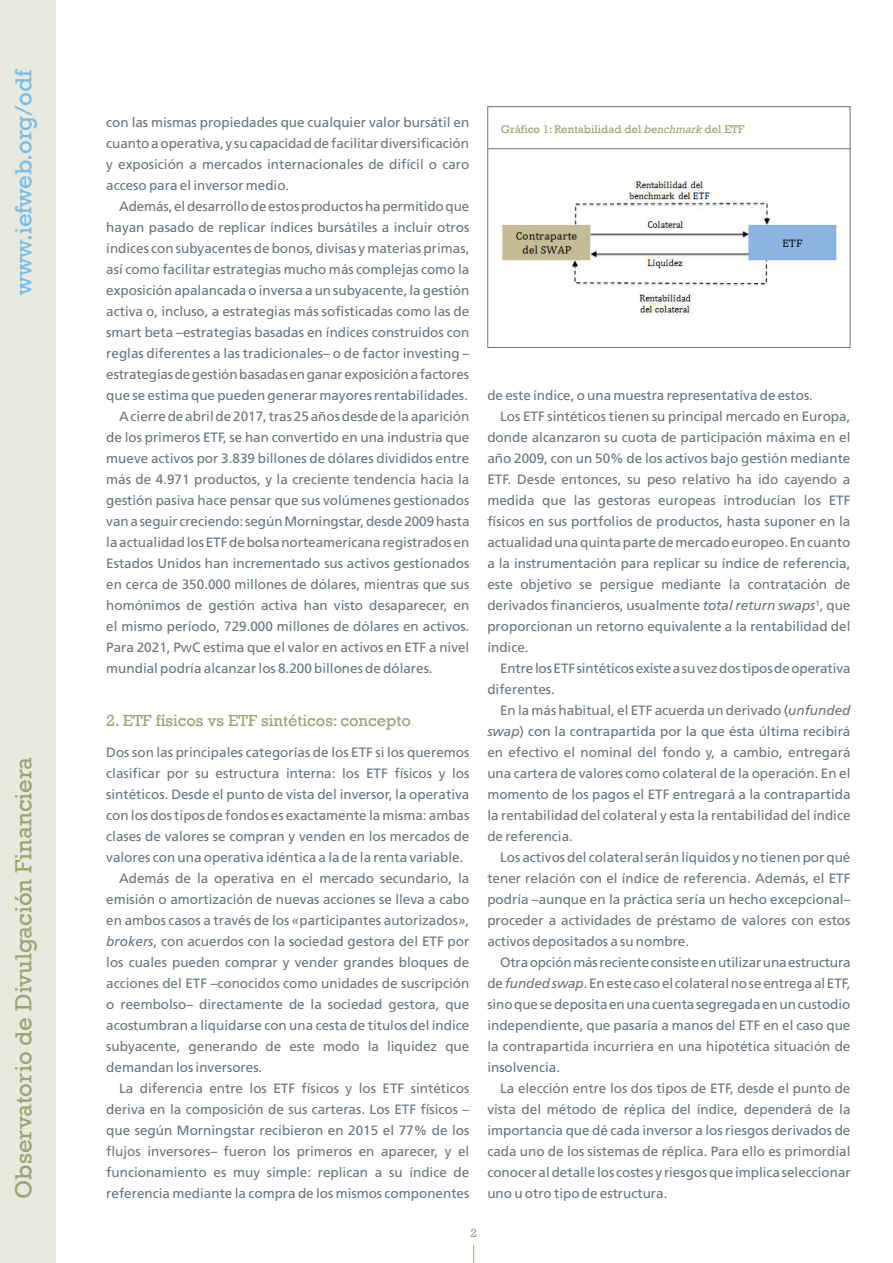
<style>
.page{position:relative;width:893px;height:1263px;background:#fff}
.page>*{position:absolute;margin:0;border:0;box-sizing:border-box;transform-origin:0 0}
.t1{font:24px "Rockwell";color:#9ea374}
.t2{font:24px "Rockwell";color:#78bde8}
._03-subtitulo_parraf{font:16.5px "Rockwell";color:#9ea374}
._0-texto_DT_gris_san{font:13.5px/21px "Frutiger";color:#6a747b;text-align:justify}
._01-texto_DT_gris{font:13.5px/21px "Frutiger";color:#6a747b;text-align:justify}
.t3{font:12px "Rockwell";color:#9ea374}
._04-graficos{font:11.4px "Rockwell";color:#9fa266}
.s1{font-style:italic}
</style>
<div class="page">
<svg style="left:473px;top:1245px;width:1px;height:18px"></svg>
<div style="left:0;top:0;width:55px;height:1263px;background:#e8eadd"></div>
<img style="left:501px;top:169px;width:350px;height:152px">
<div style="left:487px;top:106px;width:363px;height:242px;border:1px solid #6a747b"></div>
<hr style="left:488px;top:148px;width:363px;height:1px;background:#6a747b">
<h1 class="t2" style="left:10px;top:295px;width:228px;rotate:-90deg">www.iefweb.org/odf</h1>
<h1 class="t1" style="left:10px;top:1199px;width:444px;rotate:-90deg">Observatorio de Divulgación Financiera</h1>
<p class="_0-texto_DT_gris_san" style="left:106px;top:112px;width:365px">con las mismas propiedades que cualquier valor bursátil en cuanto a operativa, y su capacidad de facilitar diversificación y exposición a mercados internacionales de difícil o caro acceso para el inversor medio.</p>
<p class="_0-texto_DT_gris_san" style="left:106px;top:196px;width:365px;text-indent:13px">Además, el desarrollo de estos productos ha permitido que hayan pasado de replicar índices bursátiles a incluir otros índices con subyacentes de bonos, divisas y materias primas, así como facilitar estrategias mucho más complejas como la exposición apalancada o inversa a un subyacente, la gestión activa o, incluso, a estrategias más sofisticadas como las de smart beta –estrategias basadas en índices construidos con reglas diferentes a las tradicionales– o de factor investing – estrategias de gestión basadas en ganar exposición a factores que se estima que pueden generar mayores rentabilidades.</p>
<p class="_0-texto_DT_gris_san" style="left:106px;top:406px;width:365px;text-indent:13px">A cierre de abril de 2017, tras 25 años desde de la aparición de los primeros ETF, se han convertido en una industria que mueve activos por 3.839 billones de dólares divididos entre más de 4.971 productos, y la creciente tendencia hacia la gestión pasiva hace pensar que sus volúmenes gestionados van a seguir creciendo: según Morningstar, desde 2009 hasta la actualidad los ETF de bolsa norteamericana registrados en Estados Unidos han incrementado sus activos gestionados en cerca de 350.000 millones de dólares, mientras que sus homónimos de gestión activa han visto desaparecer, en el mismo período, 729.000 millones de dólares en activos.<br>Para 2021, PwC estima que el valor en activos en ETF a nivel mundial podría alcanzar los 8.200 billones de dólares.</p>
<p class="_03-subtitulo_parraf" style="left:106px;top:711px;width:306px">2. ETF físicos vs ETF sintéticos: concepto</p>
<p class="_01-texto_DT_gris" style="left:106px;top:742px;width:365px">Dos son las principales categorías de los ETF si los queremos clasificar por su estructura interna: los ETF físicos y los sintéticos. Desde el punto de vista del inversor, la operativa con los dos tipos de fondos es exactamente la misma: ambas clases de valores se compran y venden en los mercados de valores con una operativa idéntica a la de la renta variable.</p>
<p class="_0-texto_DT_gris_san" style="left:106px;top:868px;width:365px;text-indent:13px">Además de la operativa en el mercado secundario, la emisión o amortización de nuevas acciones se lleva a cabo en ambos casos a través de los «participantes autorizados», <span class="s1">brokers</span>, con acuerdos con la sociedad gestora del ETF por los cuales pueden comprar y vender grandes bloques de acciones del ETF –conocidos como unidades de suscripción o reembolso– directamente de la sociedad gestora, que acostumbran a liquidarse con una cesta de títulos del índice subyacente, generando de este modo la liquidez que demandan los inversores.</p>
<p class="_0-texto_DT_gris_san" style="left:106px;top:1078px;width:365px;text-indent:13px">La diferencia entre los ETF físicos y los ETF sintéticos deriva en la composición de sus carteras. Los ETF físicos – que según Morningstar recibieron en 2015 el 77% de los flujos inversores– fueron los primeros en aparecer, y el funcionamiento es muy simple: replican a su índice de referencia mediante la compra de los mismos componentes</p>
<p class="t3" style="left:470px;top:1226px;width:8px">2</p>
<p class="_04-graficos" style="left:501px;top:122px;width:245px">Gráfico 1: Rentabilidad del <span class="s1">benchmark</span> del ETF</p>
<p class="_0-texto_DT_gris_san" style="left:487px;top:385px;width:327px">de este índice, o una muestra representativa de estos.</p>
<p class="_0-texto_DT_gris_san" style="left:487px;top:406px;width:365px;text-indent:13px">Los ETF sintéticos tienen su principal mercado en Europa, donde alcanzaron su cuota de participación máxima en el año 2009, con un 50% de los activos bajo gestión mediante ETF. Desde entonces, su peso relativo ha ido cayendo a medida que las gestoras europeas introducían los ETF físicos en sus portfolios de productos, hasta suponer en la actualidad una quinta parte de mercado europeo. En cuanto a la instrumentación para replicar su índice de referencia, este objetivo se persigue mediante la contratación de derivados financieros, usualmente <span class="s1">total return swaps</span><sup>1</sup>, que proporcionan un retorno equivalente a la rentabilidad del índice.</p>
<p class="_0-texto_DT_gris_san" style="left:487px;top:658px;width:365px;text-indent:13px">Entre los ETF sintéticos existe a su vez dos tipos de operativa diferentes.</p>
<p class="_0-texto_DT_gris_san" style="left:487px;top:700px;width:365px;text-indent:13px">En la más habitual, el ETF acuerda un derivado (<span class="s1">unfunded swap</span>) con la contrapartida por la que ésta última recibirá en efectivo el nominal del fondo y, a cambio, entregará una cartera de valores como colateral de la operación. En el momento de los pagos el ETF entregará a la contrapartida la rentabilidad del colateral y esta la rentabilidad del índice de referencia.</p>
<p class="_0-texto_DT_gris_san" style="left:487px;top:847px;width:365px;text-indent:13px">Los activos del colateral serán líquidos y no tienen por qué tener relación con el índice de referencia. Además, el ETF podría –aunque en la práctica sería un hecho excepcional– proceder a actividades de préstamo de valores con estos activos depositados a su nombre.</p>
<p class="_0-texto_DT_gris_san" style="left:487px;top:952px;width:365px;text-indent:13px">Otra opción más reciente consiste en utilizar una estructura de <span class="s1">funded swap</span>. En este caso el colateral no se entrega al ETF, sino que se deposita en una cuenta segregada en un custodio independiente, que pasaría a manos del ETF en el caso que la contrapartida incurriera en una hipotética situación de insolvencia.</p>
<p class="_0-texto_DT_gris_san" style="left:487px;top:1078px;width:365px;text-indent:13px">La elección entre los dos tipos de ETF, desde el punto de vista del método de réplica del índice, dependerá de la importancia que dé cada inversor a los riesgos derivados de cada uno de los sistemas de réplica. Para ello es primordial conocer al detalle los costes y riesgos que implica seleccionar uno u otro tipo de estructura.</p>
</div>
